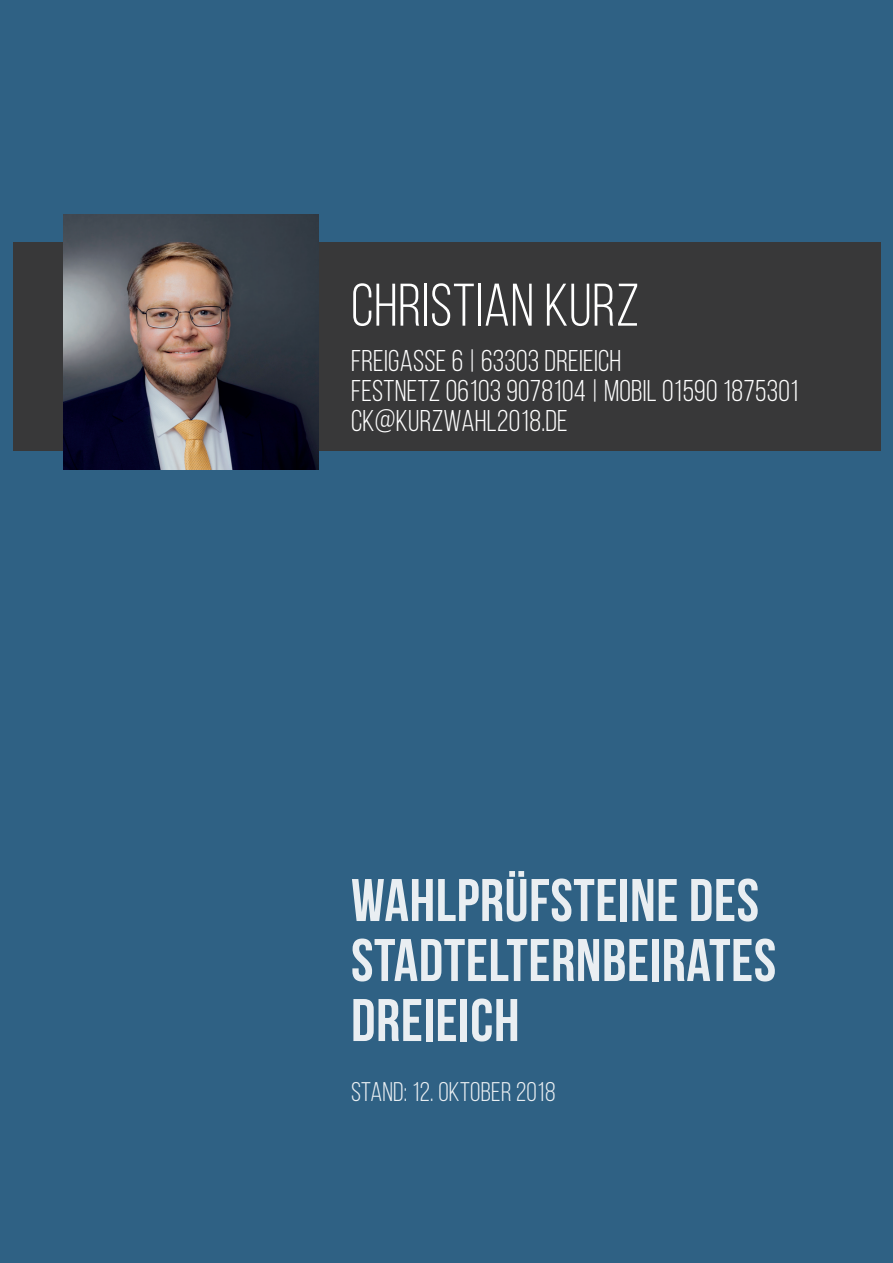
<style>
.page{position:relative;width:893px;height:1263px;background:#2f6184}
.page>*{position:absolute;margin:0;border:0;box-sizing:border-box;transform-origin:0 0}
.t1{font:700 60px/60px "Bebas Neue";letter-spacing:.01em;color:#fff}
.t2{font:60px "Bebas Neue";letter-spacing:.01em;color:#fff}
.t3{font:30px/30px "Bebas Neue";letter-spacing:.01em;color:#fff}
.t4{font:27px "Bebas Neue";letter-spacing:.01em;color:#fff}
</style>
<div class="page">
<div style="left:13px;top:243px;width:867px;height:208px;background:#383839"></div>
<img style="left:64px;top:215px;width:255px;height:255px">
<h1 class="t2" style="left:351px;top:273px;width:290px">CHRISTIAN KURZ</h1>
<p class="t3" style="left:351px;top:345px;width:449px">FREIGASSE 6 | 63303 DREIEICH<br>FESTNETZ 06103 9078104 | MOBIL 01590 1875301<br>CK@KURZWAHL2018.DE</p>
<h1 class="t1" style="left:351px;top:869px;width:427px">WAHLPRÜFSTEINE DES<br>STADTELTERNBEIRATES<br>DREIEICH</h1>
<p class="t4" style="left:351px;top:1077px;width:206px">STAND: 12. OKTOBER 2018</p>
</div>
